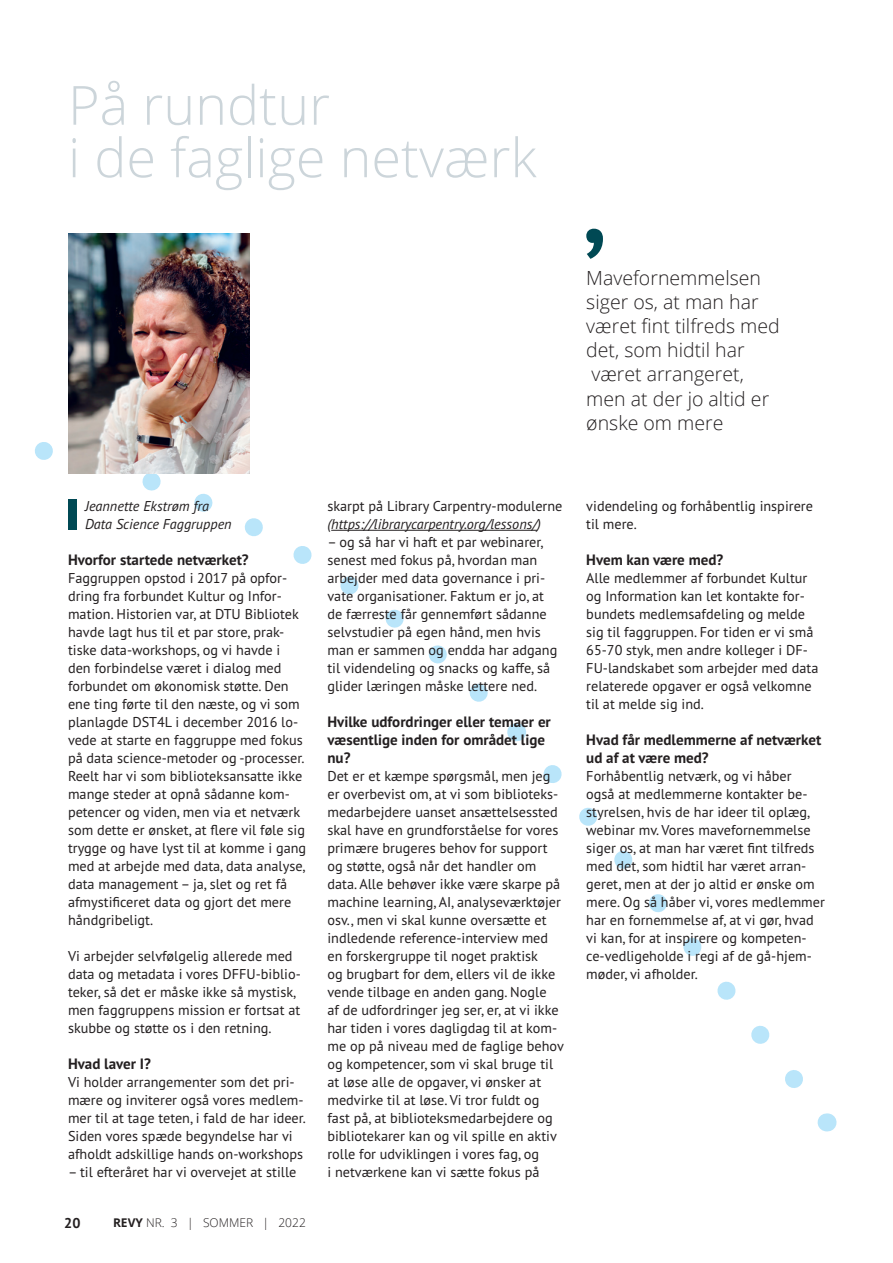
<style>
.page{position:relative;width:893px;height:1263px;background:#fff}
.page>*{position:absolute;margin:0;border:0;box-sizing:border-box;transform-origin:0 0}
.Over_open_sans{font:300 54px/52.5px "Open Sans";color:#ccd5da}
.Manchet{font:300 19.5px/24px "Open Sans";color:#231f20}
.Mellem__10_12{font:700 15px/18px "PT Sans Pro";color:#231f20}
.txt1_9_5_12_m_afsnit{font:14.25px/18px "PT Sans Pro";color:#231f20}
.txt1_9_5_12_m_afsnit-2{font:italic 14.25px/18px "PT Sans Pro";color:#231f20}
.t1{font:700 14.25px "PT Sans Pro";color:#231f20}
.t2{font:300 12px "Open Sans";color:#231f20}
.s1{font-weight:700}
.s2{font-style:normal}
</style>
<div class="page">
<svg style="left:35px;top:430px;width:488px;height:307px"></svg>
<svg style="left:543px;top:765px;width:292px;height:360px"></svg>
<svg style="left:516px;top:723px;width:1px;height:18px"></svg>
<svg style="left:827px;top:1113px;width:1px;height:18px"></svg>
<svg style="left:586px;top:229px;width:17px;height:30px"></svg>
<hr style="left:331px;top:530px;width:206px;height:1px;background:#231f20">
<img style="left:68px;top:233px;width:181px;height:241px">
<div style="left:68px;top:500px;width:9px;height:30px;background:#004954"></div>
<p class="Over_open_sans" style="left:68px;top:77px;width:470px">På rundtur<br>i de faglige netværk</p>
<p class="Manchet" style="left:586px;top:266px;width:195px">Mavefornemmelsen siger os, at man har været fint tilfreds med det, som hidtil har været arrangeret, men at der jo altid er ønske om mere</p>
<p class="txt1_9_5_12_m_afsnit-2" style="left:85px;top:496px;width:148px">Jeannette Ekstrøm fra<br>Data Science Faggruppen</p>
<p class="Mellem__10_12" style="left:68px;top:550px;width:182px">Hvorfor startede netværket?</p>
<p class="txt1_9_5_12_m_afsnit" style="left:68px;top:568px;width:240px">Faggruppen opstod i 2017 på opfor&shy;dring fra forbundet Kultur og Infor&shy;mation. Historien var, at DTU Bibliotek havde lagt hus til et par store, prak&shy;tiske data-workshops, og vi havde i den forbindelse været i dialog med forbundet om økonomisk støtte. Den ene ting førte til den næste, og vi som planlagde DST4L i december 2016 lo&shy;vede at starte en faggruppe med fokus på data science-metoder og -processer.<br>Reelt har vi som biblioteksansatte ikke mange steder at opnå sådanne kom&shy;petencer og viden, men via et netværk som dette er ønsket, at flere vil føle sig trygge og have lyst til at komme i gang med at arbejde med data, data analyse, data management – ja, slet og ret få afmystificeret data og gjort det mere håndgribeligt.</p>
<p class="txt1_9_5_12_m_afsnit" style="left:68px;top:946px;width:234px">Vi arbejder selvfølgelig allerede med data og metadata i vores DFFU-biblio&shy;teker, så det er måske ikke så mystisk, men faggruppens mission er fortsat at skubbe og støtte os i den retning.</p>
<p class="Mellem__10_12" style="left:68px;top:1054px;width:84px">Hvad laver I?</p>
<p class="txt1_9_5_12_m_afsnit" style="left:68px;top:1072px;width:239px">Vi holder arrangementer som det pri&shy;mære og inviterer også vores medlem&shy;mer til at tage teten, i fald de har ideer.<br>Siden vores spæde begyndelse har vi afholdt adskillige hands on-workshops</p>
<p class="txt1_9_5_12_m_afsnit" style="left:68px;top:1162px;width:230px">– til efteråret har vi overvejet at stille</p>
<p class="t1" style="left:64px;top:1213px;width:18px">20</p>
<p class="t2" style="left:113px;top:1214px;width:194px"><span class="s1">REVY</span> NR. 3 | SOMMER | 2022</p>
<p class="txt1_9_5_12_m_afsnit-2" style="left:327px;top:496px;width:237px"><span class="s2">skarpt på Library Carpentry-modulerne </span>(https://librarycarpentry.org/lessons/)</p>
<p class="txt1_9_5_12_m_afsnit" style="left:327px;top:532px;width:231px">– og så har vi haft et par webinarer, senest med fokus på, hvordan man arbejder med data governance i pri&shy;vate organisationer. Faktum er jo, at de færreste får gennemført sådanne selvstudier på egen hånd, men hvis man er sammen og endda har adgang til videndeling og snacks og kaffe, så glider læringen måske lettere ned.</p>
<p class="Mellem__10_12" style="left:327px;top:712px;width:225px">Hvilke udfordringer eller temaer er væsentlige inden for området lige nu?</p>
<p class="txt1_9_5_12_m_afsnit" style="left:327px;top:766px;width:238px">Det er et kæmpe spørgsmål, men jeg er overbevist om, at vi som biblioteks&shy;medarbejdere uanset ansættelsessted skal have en grundforståelse for vores primære brugeres behov for support og støtte, også når det handler om data. Alle behøver ikke være skarpe på machine learning, AI, analyseværktøjer osv., men vi skal kunne oversætte et indledende reference-interview med en forskergruppe til noget praktisk<br>og brugbart for dem, ellers vil de ikke vende tilbage en anden gang. Nogle<br>af de udfordringer jeg ser, er, at vi ikke har tiden i vores dagligdag til at kom&shy;me op på niveau med de faglige behov og kompetencer, som vi skal bruge til at løse alle de opgaver, vi ønsker at medvirke til at løse. Vi tror fuldt og fast på, at biblioteksmedarbejdere og bibliotekarer kan og vil spille en aktiv rolle for udviklingen i vores fag, og<br>i netværkene kan vi sætte fokus på</p>
<p class="txt1_9_5_12_m_afsnit" style="left:586px;top:496px;width:228px">videndeling og forhåbentlig inspirere til mere.</p>
<p class="Mellem__10_12" style="left:586px;top:550px;width:138px">Hvem kan være med?</p>
<p class="txt1_9_5_12_m_afsnit" style="left:586px;top:568px;width:234px">Alle medlemmer af forbundet Kultur og Information kan let kontakte for&shy;bundets medlemsafdeling og melde sig til faggruppen. For tiden er vi små 65-70 styk, men andre kolleger i DF-FU-landskabet som arbejder med data relaterede opgaver er også velkomne til at melde sig ind.</p>
<p class="Mellem__10_12" style="left:586px;top:730px;width:236px">Hvad får medlemmerne af netværket ud af at være med?</p>
<p class="txt1_9_5_12_m_afsnit" style="left:586px;top:766px;width:240px">Forhåbentlig netværk, og vi håber<br>også at medlemmerne kontakter be&shy;styrelsen, hvis de har ideer til oplæg, webinar mv. Vores mavefornemmelse siger os, at man har været fint tilfreds med det, som hidtil har været arran&shy;geret, men at der jo altid er ønske om mere. Og så håber vi, vores medlemmer har en fornemmelse af, at vi gør, hvad vi kan, for at inspirere og kompeten&shy;ce-vedligeholde i regi af de gå-hjem&shy;møder, vi afholder.</p>
</div>
